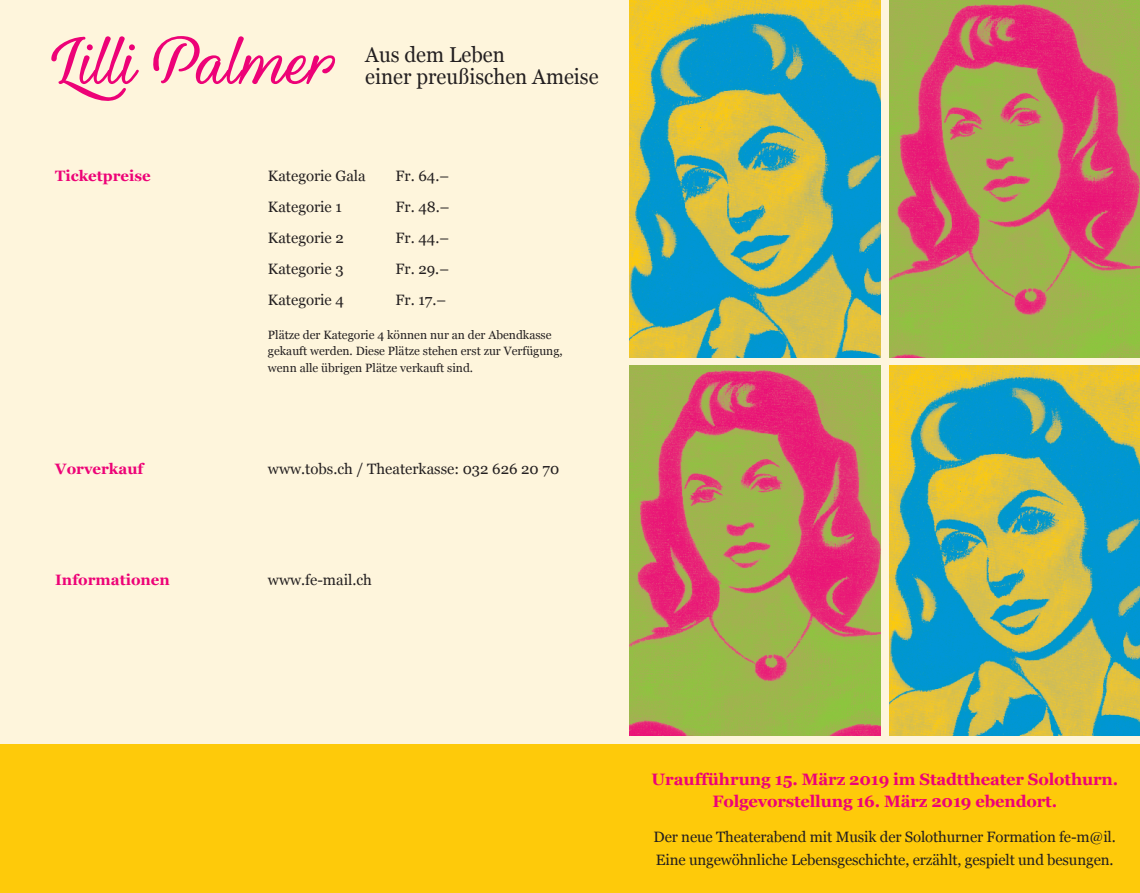
<style>
.page{position:relative;width:1140px;height:893px;background:#fef5dc}
.page>*{position:absolute;margin:0;border:0;box-sizing:border-box;transform-origin:0 0}
.t1{font:68.1px "Youthand Beauty";letter-spacing:.01em;color:#ed0277}
.t2{font:21.45px "Georgia";color:#231f20;scale:.95 1}
.t3{font:700 16.5px "Georgia";letter-spacing:-.01em;color:#ed0277}
.t4{font:15px/22.5px "Georgia";letter-spacing:-.01em;color:#231f20}
.t5{font:700 15px "Georgia";color:#ed0277}
.t6{font:12px/16.5px "Georgia";color:#231f20}
</style>
<div class="page">
<img style="left:889px;top:366px;width:251px;height:370px">
<img style="left:889px;top:0;width:251px;height:357px">
<div style="left:629px;top:744px;width:511px;height:149px;background:#feca0a"></div>
<div style="left:0;top:744px;width:629px;height:149px;background:#feca0a"></div>
<img style="left:629px;top:0;width:251px;height:357px">
<img style="left:629px;top:366px;width:251px;height:370px">
<p class="t1" style="left:51px;top:21px;width:286px">Lilli Palmer</p>
<p class="t2" style="left:365px;top:39px;width:148px">Aus dem Leben</p>
<p class="t2" style="left:365px;top:61px;width:247px">einer preußischen Ameise</p>
<p class="t5" style="left:55px;top:165px;width:97px">Ticketpreise</p>
<p class="t4" style="left:268px;top:164px;width:99px">Kategorie Gala</p>
<p class="t4" style="left:395px;top:164px;width:55px">Fr. 64.–</p>
<p class="t4" style="left:268px;top:195px;width:75px">Kategorie 1</p>
<p class="t4" style="left:395px;top:195px;width:55px">Fr. 48.–</p>
<p class="t4" style="left:268px;top:226px;width:77px">Kategorie 2</p>
<p class="t4" style="left:395px;top:226px;width:55px">Fr. 44.–</p>
<p class="t4" style="left:268px;top:257px;width:77px">Kategorie 3</p>
<p class="t4" style="left:395px;top:257px;width:55px">Fr. 29.–</p>
<p class="t4" style="left:268px;top:288px;width:77px">Kategorie 4</p>
<p class="t4" style="left:395px;top:288px;width:52px">Fr. 17.–</p>
<p class="t6" style="left:268px;top:326px;width:296px">Plätze der Kategorie 4 können nur an der Abendkasse gekauft werden. Diese Plätze stehen erst zur Verfügung, wenn alle übrigen Plätze verkauft sind.</p>
<p class="t5" style="left:55px;top:458px;width:90px">Vorverkauf</p>
<p class="t4" style="left:268px;top:457px;width:293px">www.tobs.ch / Theaterkasse: 032 626 20 70</p>
<p class="t5" style="left:55px;top:569px;width:116px">Informationen</p>
<p class="t4" style="left:268px;top:568px;width:105px">www.fe-mail.ch</p>
<p class="t3" style="left:651px;top:766px;width:468px">Uraufführung 15. März 2019 im Stadttheater Solothurn.</p>
<p class="t3" style="left:712px;top:789px;width:346px">Folgevorstellung 16. März 2019 ebendort.</p>
<p class="t4" style="left:653px;top:825px;width:464px">Der neue Theaterabend mit Musik der Solothurner Formation fe-m@il.<br>Eine ungewöhnliche Lebensgeschichte, erzählt, gespielt und besungen.</p>
</div>
